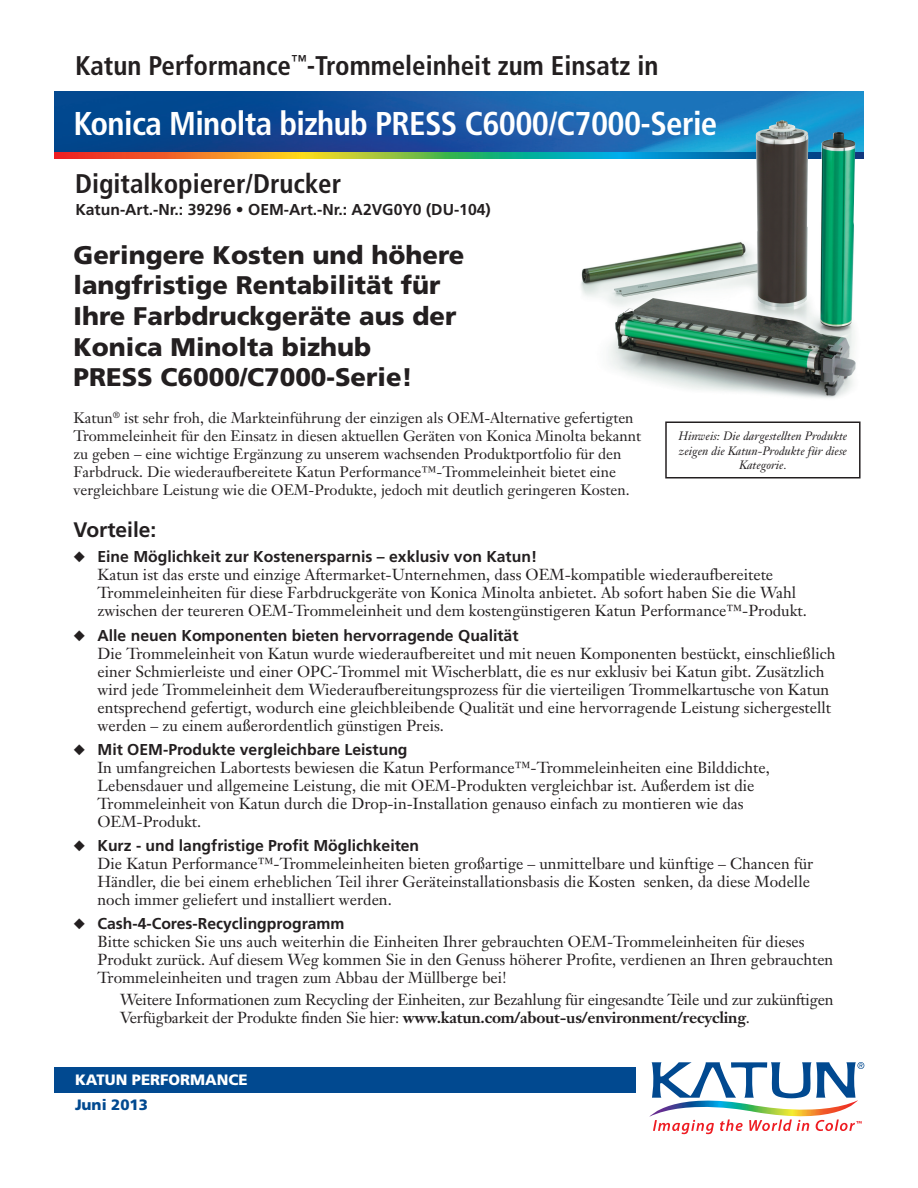
<style>
.page{position:relative;width:918px;height:1188px;background:#fff}
.page>*{position:absolute;margin:0;border:0;box-sizing:border-box;transform-origin:0 0}
.t1{font:700 condensed 33px "Frutiger";letter-spacing:-.02em;color:#fff}
.t2{font:700 condensed 27px "Frutiger";color:#231f20}
.t3{font:900 25.5px/30.6px "Frutiger";color:#231f20}
.t4{font:700 21px "Frutiger";color:#231f20}
.t5{font:15.75px/18px "Janson Text";color:#231f20}
.t6{font:700 15.75px "Frutiger";color:#231f20}
.t7{font:15px/18px "Janson Text";color:#231f20}
.t8{font:900 15px "Frutiger";color:#fff}
.t9{font:900 15px "Frutiger";color:#014990}
.t10{font:italic 12px/14.4px "Janson Text";color:#231f20;text-align:center}
.s1{font-family:"Frutiger";font-weight:700}
.s2{font-weight:700}
</style>
<div class="page">
<div style="left:54px;top:1067px;width:582px;height:25px;background:#014990"></div>
<img style="left:54px;top:152px;width:521px;height:6px">
<img style="left:54px;top:91px;width:810px;height:61px">
<svg style="left:649px;top:1062px;width:215px;height:72px"></svg>
<img style="left:575px;top:120px;width:289px;height:279px">
<div style="left:665px;top:422px;width:196px;height:56px;border:2px solid #231f20"></div>
<p class="t2" style="left:75px;top:49px;width:585px">Katun Performance<sup>™</sup>-Trommeleinheit zum Einsatz in</p>
<p class="t1" style="left:74px;top:104px;width:645px">Konica Minolta bizhub PRESS C6000/C7000-Serie</p>
<p class="t2" style="left:75px;top:167px;width:268px">Digitalkopierer/Drucker</p>
<p class="t6" style="left:75px;top:201px;width:417px">Katun-Art.-Nr.: 39296 • OEM-Art.-Nr.: A2VG0Y0 (DU-104)</p>
<p class="t3" style="left:74px;top:239px;width:392px">Geringere Kosten und höhere langfristige Rentabilität für<br>Ihre Farbdruckgeräte aus der<br>Konica Minolta bizhub<br>PRESS C6000/C7000-Serie!</p>
<p class="t7" style="left:74px;top:409px;width:569px">Katun<sup>®</sup> ist sehr froh, die Markteinführung der einzigen als OEM-Alternative gefertigten Trommeleinheit für den Einsatz in diesen aktuellen Geräten von Konica Minolta bekannt zu geben – eine wichtige Ergänzung zu unserem wachsenden Produktportfolio für den Farbdruck. Die wiederaufbereitete Katun Performance™-Trommeleinheit bietet eine vergleichbare Leistung wie die OEM-Produkte, jedoch mit deutlich geringeren Kosten.</p>
<p class="t4" style="left:74px;top:518px;width:84px">Vorteile:</p>
<p class="t5" style="left:98px;top:547px;width:711px;text-indent:-24px">◆ <span class="s1">Eine Möglichkeit zur Kostenersparnis – exklusiv von Katun!<br></span>Katun ist das erste und einzige Aftermarket-Unternehmen, dass OEM-kompatible wiederaufbereitete Trommeleinheiten für diese Farbdruckgeräte von Konica Minolta anbietet. Ab sofort haben Sie die Wahl zwischen der teureren OEM-Trommeleinheit und dem kostengünstigeren Katun Performance™-Produkt.</p>
<p class="t5" style="left:98px;top:626px;width:740px;text-indent:-24px">◆ <span class="s1">Alle neuen Komponenten bieten hervorragende Qualität<br></span>Die Trommeleinheit von Katun wurde wiederaufbereitet und mit neuen Komponenten bestückt, einschließlich einer Schmierleiste und einer OPC-Trommel mit Wischerblatt, die es nur exklusiv bei Katun gibt. Zusätzlich wird jede Trommeleinheit dem Wiederaufbereitungsprozess für die vierteiligen Trommelkartusche von Katun entsprechend gefertigt, wodurch eine gleichbleibende Qualität und eine hervorragende Leistung sichergestellt werden – zu einem außerordentlich günstigen Preis.</p>
<p class="t5" style="left:98px;top:740px;width:674px;text-indent:-24px">◆ <span class="s1">Mit OEM-Produkte vergleichbare Leistung<br></span>In umfangreichen Labortests bewiesen die Katun Performance™-Trommeleinheiten eine Bilddichte, Lebensdauer und allgemeine Leistung, die mit OEM-Produkten vergleichbar ist. Außerdem ist die Trommeleinheit von Katun durch die Drop-in-Installation genauso einfach zu montieren wie das OEM‑Produkt.</p>
<p class="t5" style="left:98px;top:837px;width:717px;text-indent:-24px">◆ <span class="s1">Kurz - und langfristige Profit Möglichkeiten<br></span>Die Katun Performance™-Trommeleinheiten bieten großartige – unmittelbare und künftige – Chancen für Händler, die bei einem erheblichen Teil ihrer Geräteinstallationsbasis die Kosten senken, da diese Modelle noch immer geliefert und installiert werden.</p>
<p class="t5" style="left:98px;top:915px;width:737px;text-indent:-24px">◆ <span class="s1">Cash-4-Cores-Recyclingprogramm<br></span>Bitte schicken Sie uns auch weiterhin die Einheiten Ihrer gebrauchten OEM-Trommeleinheiten für dieses Produkt zurück. Auf diesem Weg kommen Sie in den Genuss höherer Profite, verdienen an Ihren gebrauchten Trommeleinheiten und tragen zum Abbau der Müllberge bei!</p>
<p class="t5" style="left:120px;top:990px;width:715px">Weitere Informationen zum Recycling der Einheiten, zur Bezahlung für eingesandte Teile und zur zukünftigen<br>Verfügbarkeit der Produkte finden Sie hier: <span class="s2">www.katun.com/about-us/environment/recycling</span>.</p>
<p class="t10" style="left:678px;top:429px;width:170px">Hinweis: Die dargestellten Produkte zeigen die Katun-Produkte für diese<br>Kategorie.</p>
<p class="t8" style="left:75px;top:1071px;width:174px">KATUN PERFORMANCE</p>
<p class="t9" style="left:75px;top:1095px;width:74px">Juni 2013</p>
</div>
